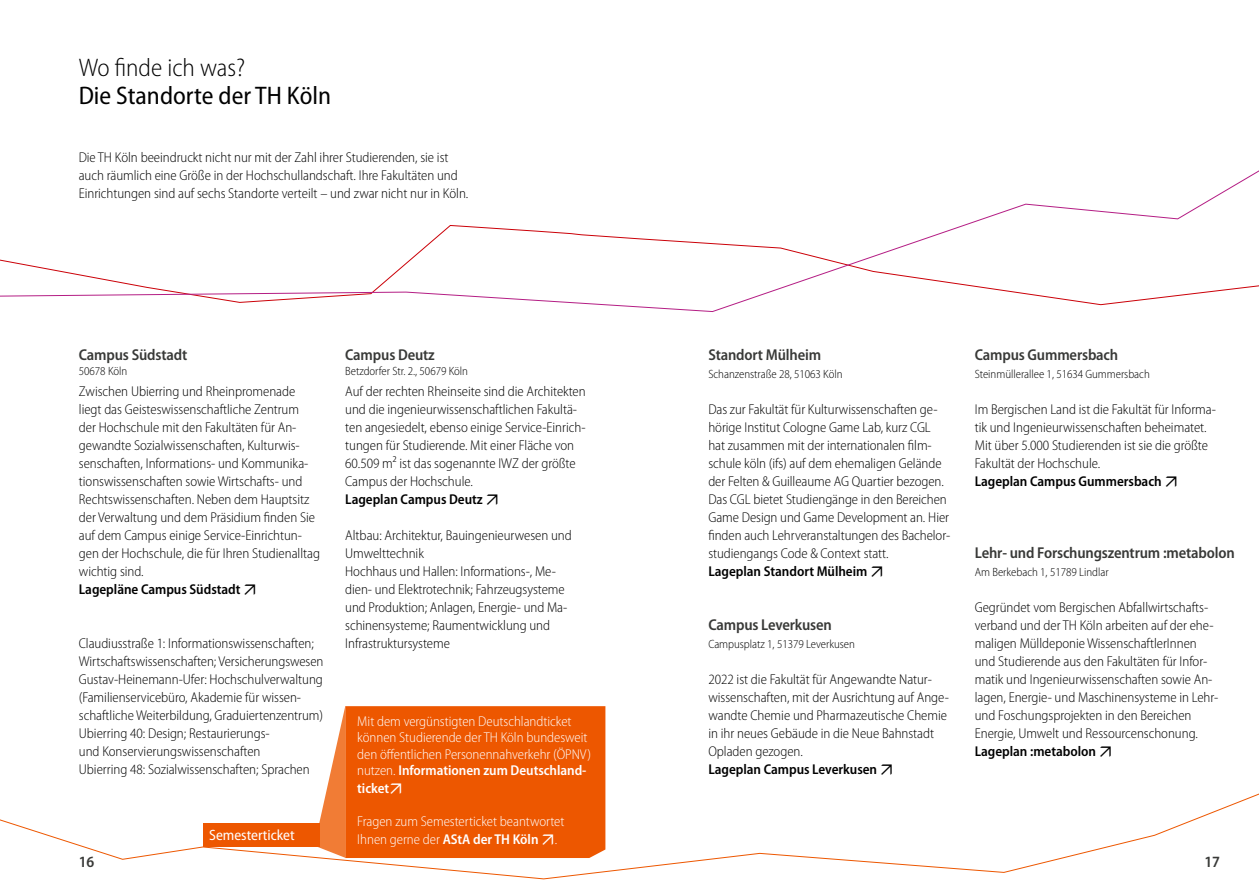
<style>
.page{position:relative;width:1259px;height:893px;background:#fff}
.page>*{position:absolute;margin:0;border:0;box-sizing:border-box;transform-origin:0 0}
.t1{font:semi-condensed 25.5px "Myriad Pro";color:#000}
.t2{font:300 semi-condensed 25.5px "Myriad Pro";color:#000}
.t3{font:600 semi-condensed 15.75px "Myriad Pro";letter-spacing:-.01em;color:#383937}
.t4{font:semi-condensed 15px "Myriad Pro";letter-spacing:-.005em;color:#fff}
.t5{font:300 semi-condensed 14.25px/18px "Myriad Pro";letter-spacing:-.005em;color:#000}
.t6{font:300 semi-condensed 14.25px/16.5px "Myriad Pro";letter-spacing:-.005em;color:#fff}
.t7{font:600 semi-condensed 14.25px "Myriad Pro";letter-spacing:-.005em;color:#000}
.t8{font:600 semi-condensed 14.25px "Myriad Pro";letter-spacing:-.005em;color:#fff}
.t9{font:300 semi-condensed 12px "Myriad Pro";letter-spacing:-.005em;color:#000}
.s1{font-weight:600}
</style>
<div class="page">
<svg style="left:0;top:777px;width:1259px;height:103px"></svg>
<svg style="left:0;top:170px;width:1259px;height:142px"></svg>
<div style="left:203px;top:824px;width:116px;height:23px;background:#ed5700"></div>
<svg style="left:318px;top:706px;width:287px;height:152px;background:#ee600e"></svg>
<h1 class="t2" style="left:79px;top:53px;width:168px">Wo finde ich was?</h1>
<h1 class="t1" style="left:79px;top:82px;width:254px">Die Standorte der TH Köln</h1>
<p class="t5" style="left:79px;top:149px;width:391px">Die TH Köln beeindruckt nicht nur mit der Zahl ihrer Studierenden, sie ist auch räumlich eine Größe in der Hochschullandschaft. Ihre Fakultäten und<br>Einrichtungen sind auf sechs Standorte verteilt – und zwar nicht nur in Köln.</p>
<p class="t3" style="left:79px;top:346px;width:110px">Campus Südstadt</p>
<p class="t9" style="left:79px;top:365px;width:50px">50678 Köln</p>
<p class="t5" style="left:79px;top:383px;width:243px">Zwischen Ubierring und Rheinpromenade liegt das Geisteswissenschaftliche Zentrum<br>der Hochschule mit den Fakultäten für An&shy;gewandte Sozialwissenschaften, Kulturwis&shy;senschaften, Informations- und Kommunika&shy;tionswissenschaften sowie Wirtschafts- und Rechtswissenschaften. Neben dem Hauptsitz der Verwaltung und dem Präsidium finden Sie auf dem Campus einige Service-Einrichtun&shy;gen der Hochschule, die für Ihren Studienalltag wichtig sind.</p>
<p class="t7" style="left:79px;top:581px;width:163px">Lagepläne Campus Südstadt</p>
<p class="t5" style="left:79px;top:635px;width:246px">Claudiusstraße 1: Informationswissenschaften; Wirtschaftswissenschaften; Versicherungswesen Gustav-Heinemann-Ufer: Hochschulverwaltung (Familienservicebüro, Akademie für wissen&shy;schaftliche Weiterbildung, Graduiertenzentrum)<br>Ubierring 40: Design; Restaurierungs-<br>und Konservierungswissenschaften<br>Ubierring 48: Sozialwissenschaften; Sprachen</p>
<p class="t4" style="left:209px;top:827px;width:87px">Semesterticket</p>
<p class="t3" style="left:345px;top:346px;width:91px">Campus Deutz</p>
<p class="t9" style="left:345px;top:365px;width:124px">Betzdorfer Str. 2., 50679 Köln</p>
<p class="t5" style="left:345px;top:383px;width:242px">Auf der rechten Rheinseite sind die Architekten und die ingenieurwissenschaftlichen Fakultä&shy;ten angesiedelt, ebenso einige Service-Einrich&shy;tungen für Studierende. Mit einer Fläche von 60.509 m² ist das sogenannte IWZ der größte Campus der Hochschule.</p>
<p class="t7" style="left:345px;top:491px;width:139px">Lageplan Campus Deutz</p>
<p class="t5" style="left:345px;top:527px;width:228px">Altbau: Architektur, Bauingenieurwesen und Umwelttechnik<br>Hochhaus und Hallen: Informations-, Me&shy;dien- und Elektrotechnik; Fahrzeugsysteme und Produktion; Anlagen, Energie- und Ma&shy;schinensysteme; Raumentwicklung und Infrastruktursysteme</p>
<p class="t6" style="left:357px;top:713px;width:235px">Mit dem vergünstigten Deutschlandticket können Studierende der TH Köln bundesweit den öffentlichen Personennahverkehr (ÖPNV) nutzen. <span class="s1">Informationen zum Deutschland-</span></p>
<p class="t8" style="left:357px;top:781px;width:33px">ticket</p>
<p class="t6" style="left:357px;top:813px;width:209px;line-height:18px">Fragen zum Semesterticket beantwortet<br>Ihnen gerne der <span class="s1">AStA der TH Köln</span> .</p>
<p class="t3" style="left:708px;top:346px;width:114px">Standort Mülheim</p>
<p class="t9" style="left:708px;top:368px;width:136px">Schanzenstraße 28, 51063 Köln</p>
<p class="t5" style="left:708px;top:401px;width:243px">Das zur Fakultät für Kulturwissenschaften ge&shy;hörige Institut Cologne Game Lab, kurz CGL hat zusammen mit der internationalen film&shy;schule köln (ifs) auf dem ehemaligen Gelände der Felten &amp; Guilleaume AG Quartier bezogen.<br>Das CGL bietet Studiengänge in den Bereichen Game Design und Game Development an. Hier finden auch Lehrveranstaltungen des Bachelor&shy;studiengangs Code &amp; Context statt.</p>
<p class="t7" style="left:708px;top:563px;width:160px">Lageplan Standort Mülheim</p>
<p class="t3" style="left:708px;top:616px;width:125px">Campus Leverkusen</p>
<p class="t9" style="left:708px;top:638px;width:148px">Campusplatz 1, 51379 Leverkusen</p>
<p class="t5" style="left:708px;top:671px;width:242px">2022 ist die Fakultät für Angewandte Natur&shy;wissenschaften, mit der Ausrichtung auf Ange&shy;wandte Chemie und Pharmazeutische Chemie in ihr neues Gebäude in die Neue Bahnstadt Opladen gezogen.</p>
<p class="t7" style="left:708px;top:761px;width:170px">Lageplan Campus Leverkusen</p>
<p class="t3" style="left:974px;top:346px;width:145px">Campus Gummersbach</p>
<p class="t9" style="left:974px;top:368px;width:177px">Steinmüllerallee 1, 51634 Gummersbach</p>
<p class="t5" style="left:974px;top:401px;width:243px">Im Bergischen Land ist die Fakultät für Informa&shy;tik und Ingenieurwissenschaften beheimatet.<br>Mit über 5.000 Studierenden ist sie die größte Fakultät der Hochschule.</p>
<p class="t7" style="left:974px;top:473px;width:188px">Lageplan Campus Gummersbach</p>
<p class="t3" style="left:975px;top:544px;width:261px">Lehr- und Forschungszentrum :metabolon</p>
<p class="t9" style="left:974px;top:566px;width:135px">Am Berkebach 1, 51789 Lindlar</p>
<p class="t5" style="left:974px;top:599px;width:245px">Gegründet vom Bergischen Abfallwirtschafts&shy;verband und der TH Köln arbeiten auf der ehe&shy;maligen Mülldeponie WissenschaftlerInnen und Studierende aus den Fakultäten für Infor&shy;matik und Ingenieurwissenschaften sowie An&shy;lagen, Energie- und Maschinensysteme in Lehr&shy;und Foschungsprojekten in den Bereichen Energie, Umwelt und Ressourcenschonung.</p>
<p class="t7" style="left:974px;top:743px;width:123px">Lageplan :metabolon</p>
<p class="t3" style="left:79px;top:853px;width:17px">16</p>
<p class="t3" style="left:1204px;top:853px;width:17px">17</p>
</div>
